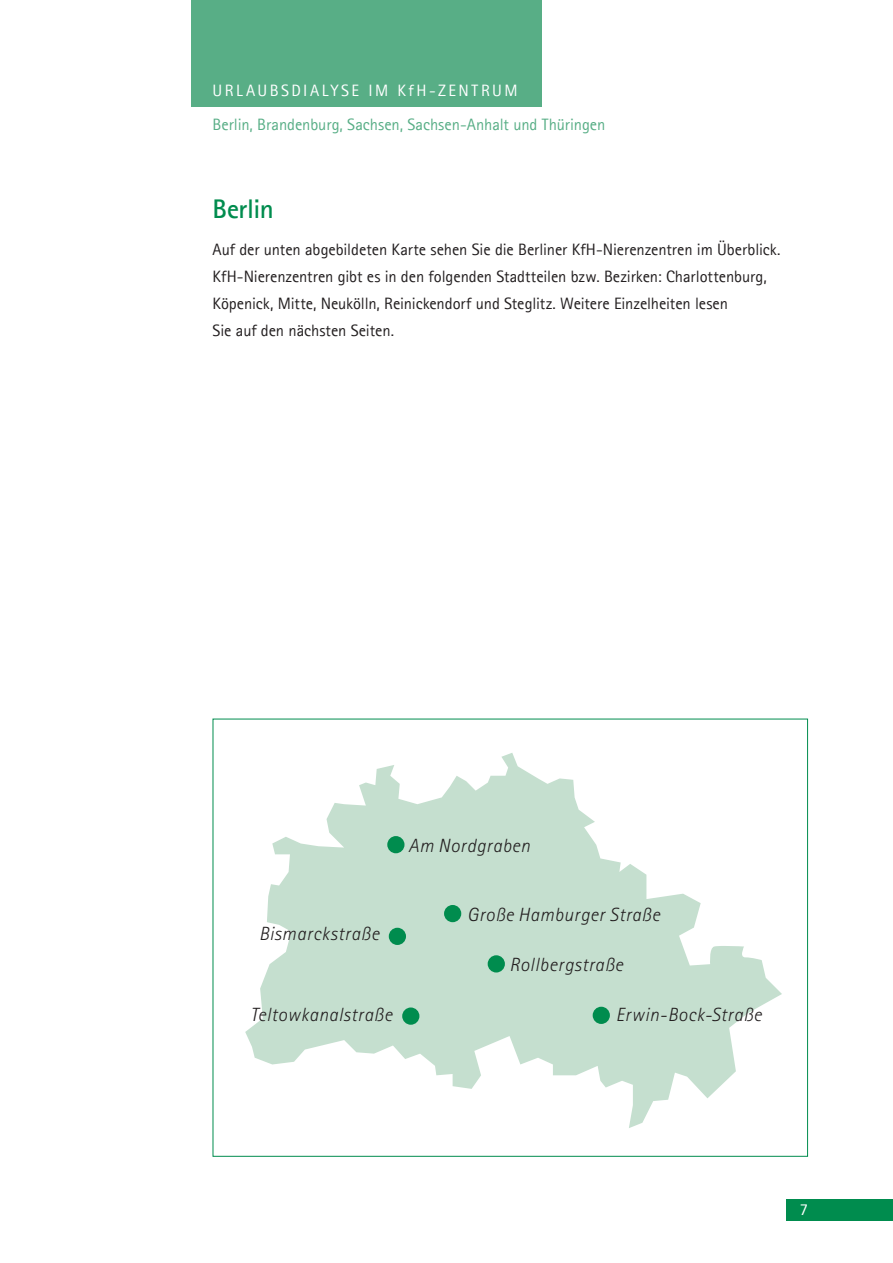
<style>
.page{position:relative;width:893px;height:1263px;background:#fff}
.page>*{position:absolute;margin:0;border:0;box-sizing:border-box;transform-origin:0 0}
.t1{font:700 27px "Agfa Rotis Sans Serif";letter-spacing:-.015em;color:#008c4e}
.t2{font:italic 300 19.2px "Agfa Rotis Sans Serif";letter-spacing:.03em;color:#231f20}
.t3{font:16.5px/27px "Agfa Rotis Sans Serif";letter-spacing:-.005em;color:#231f20}
.t4{font:16.5px "Agfa Rotis Sans Serif";letter-spacing:-.005em;color:#58ae86}
.t5{font:16.5px "Agfa Rotis Sans Serif";letter-spacing:.145em;color:#fff}
</style>
<div class="page">
<div style="left:191px;top:0;width:351px;height:106px;background:#58ae86"></div>
<div style="left:787px;top:1199px;width:106px;height:21px;background:#008c4e"></div>
<svg style="left:245px;top:753px;width:537px;height:375px;fill:#c5dfcf"></svg>
<div style="left:387px;top:836px;width:17px;height:17px;background:#008c4e;border-radius:50%"></div>
<div style="left:444px;top:905px;width:17px;height:17px;background:#008c4e;border-radius:50%"></div>
<div style="left:593px;top:1007px;width:17px;height:17px;background:#008c4e;border-radius:50%"></div>
<div style="left:402px;top:1007px;width:17px;height:18px;background:#008c4e;border-radius:50%"></div>
<div style="left:389px;top:928px;width:17px;height:17px;background:#008c4e;border-radius:50%"></div>
<div style="left:488px;top:955px;width:17px;height:17px;background:#008c4e;border-radius:50%"></div>
<p class="t5" style="left:213px;top:80px;width:306px">URLAUBSDIALYSE IM KfH-ZENTRUM</p>
<p class="t4" style="left:213px;top:114px;width:394px">Berlin, Brandenburg, Sachsen, Sachsen-Anhalt und Thüringen</p>
<h1 class="t1" style="left:213px;top:192px;width:63px">Berlin</h1>
<p class="t3" style="left:213px;top:236px;width:569px">Auf der unten abgebildeten Karte sehen Sie die Berliner KfH-Nierenzentren im Überblick.<br>KfH-Nierenzentren gibt es in den folgenden Stadtteilen bzw. Bezirken: Charlottenburg, Köpenick, Mitte, Neukölln, Reinickendorf und Steglitz. Weitere Einzelheiten lesen<br>Sie auf den nächsten Seiten.</p>
<p class="t2" style="left:408px;top:834px;width:123px">Am Nordgraben</p>
<p class="t2" style="left:259px;top:923px;width:122px">Bismarckstraße</p>
<p class="t2" style="left:467px;top:903px;width:194px">Große Hamburger Straße</p>
<p class="t2" style="left:509px;top:953px;width:115px">Rollbergstraße</p>
<p class="t2" style="left:250px;top:1003px;width:143px">Teltowkanalstraße</p>
<p class="t2" style="left:616px;top:1003px;width:147px">Erwin-Bock-Straße</p>
<p class="t5" style="left:800px;top:1200px;width:10px">7</p>
</div>
